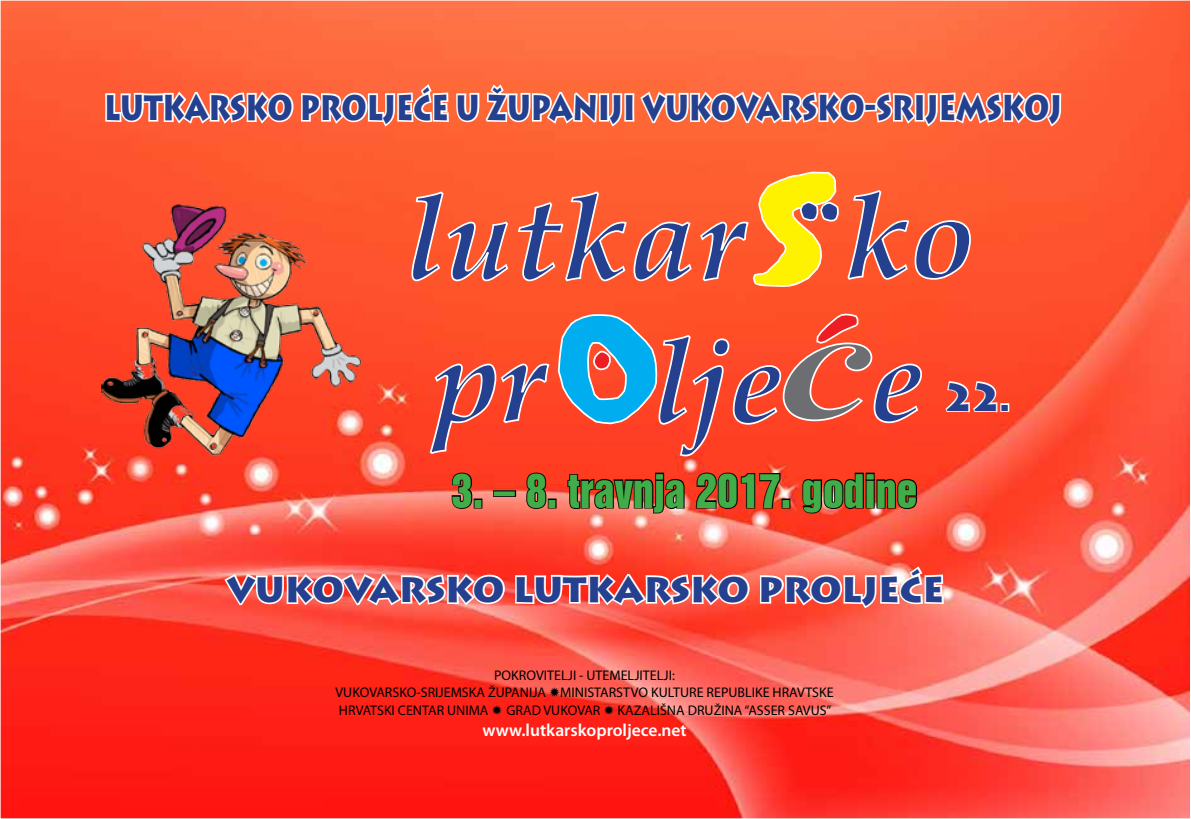
<style>
.page{position:relative;width:1191px;height:819px;background:#fff}
.page>*{position:absolute;margin:0;border:0;box-sizing:border-box;transform-origin:0 0}
.t1{font:42.35px "Swiss 921 BT Regular A";color:#41ad49}
.t2{font:900 38.5px "Lithos Pro";color:#25408f}
.t3{font:900 35px "Lithos Pro";color:#25408f;scale:.8 1}
.t4{font:900 35px "Lithos Pro";color:#25408f}
.t5{font:600 17.5px "Myriad Pro";color:#fff}
.t6{font:14px/17.5px "Myriad Pro";color:#000}
</style>
<div class="page">
<img style="left:2px;top:2px;width:1187px;height:815px">
<svg style="left:222px;top:571px;width:284px;height:37px"></svg>
<svg style="left:513px;top:571px;width:238px;height:37px"></svg>
<svg style="left:758px;top:564px;width:187px;height:46px"></svg>
<svg style="left:103px;top:81px;width:960px;height:48px"></svg>
<img style="left:101px;top:204px;width:263px;height:255px">
<svg style="left:944px;top:379px;width:55px;height:35px"></svg>
<div style="left:1000px;top:403px;width:9px;height:9px;border:3px solid #fff"></div>
<svg style="left:451px;top:471px;width:22px;height:39px"></svg>
<div style="left:473px;top:498px;width:9px;height:10px;border:2px solid #000"></div>
<div style="left:493px;top:490px;width:23px;height:7px;border:2px solid #000"></div>
<svg style="left:525px;top:471px;width:22px;height:39px"></svg>
<div style="left:548px;top:498px;width:8px;height:10px;border:2px solid #000"></div>
<img style="left:566px;top:471px;width:119px;height:55px">
<svg style="left:695px;top:471px;width:86px;height:39px;background:#b6301d"></svg>
<div style="left:781px;top:498px;width:9px;height:10px;border:2px solid #000"></div>
<svg style="left:801px;top:471px;width:117px;height:43px;background:#b23524"></svg>
<svg style="left:429px;top:362px;width:121px;height:93px;background:#d05552"></svg>
<svg style="left:557px;top:312px;width:366px;height:145px;background:#ca6057"></svg>
<svg style="left:846px;top:189px;width:125px;height:92px;background:#ca645a"></svg>
<svg style="left:410px;top:171px;width:429px;height:120px;background:#e07147"></svg>
<svg style="left:549px;top:687px;width:10px;height:10px"></svg>
<svg style="left:492px;top:704px;width:10px;height:10px"></svg>
<svg style="left:604px;top:704px;width:10px;height:10px"></svg>
<h3 class="t3" style="left:104px;top:86px;width:1199px">LUTKARSKO PROLJEĆE U ŽUPANIJI VUKOVARSKO-SRIJEMSKOJ</h3>
<h1 class="t1" style="left:451px;top:463px;width:467px">3. – 8. travnja 2017. godine</h1>
<h2 class="t2" style="left:943px;top:373px;width:69px">22.</h2>
<h3 class="t4" style="left:227px;top:567px;width:719px">VUKOVARSKO LUTKARSKO PROLJEĆE</h3>
<p class="t6" style="left:335px;top:666px;width:499px;text-indent:159px">POKROVITELJI - UTEMELJITELJI:<br>VUKOVARSKO-SRIJEMSKA ŽUPANIJA MINISTARSTVO KULTURE REPUBLIKE HRAVTSKE<br>HRVATSKI CENTAR UNIMA</p>
<p class="t6" style="left:506px;top:701px;width:326px">GRAD VUKOVAR KAZALIŠNA DRUŽINA “ASSER SAVUS”</p>
<p class="t5" style="left:482px;top:718px;width:206px">www.lutkarskoproljece.net</p>
</div>
